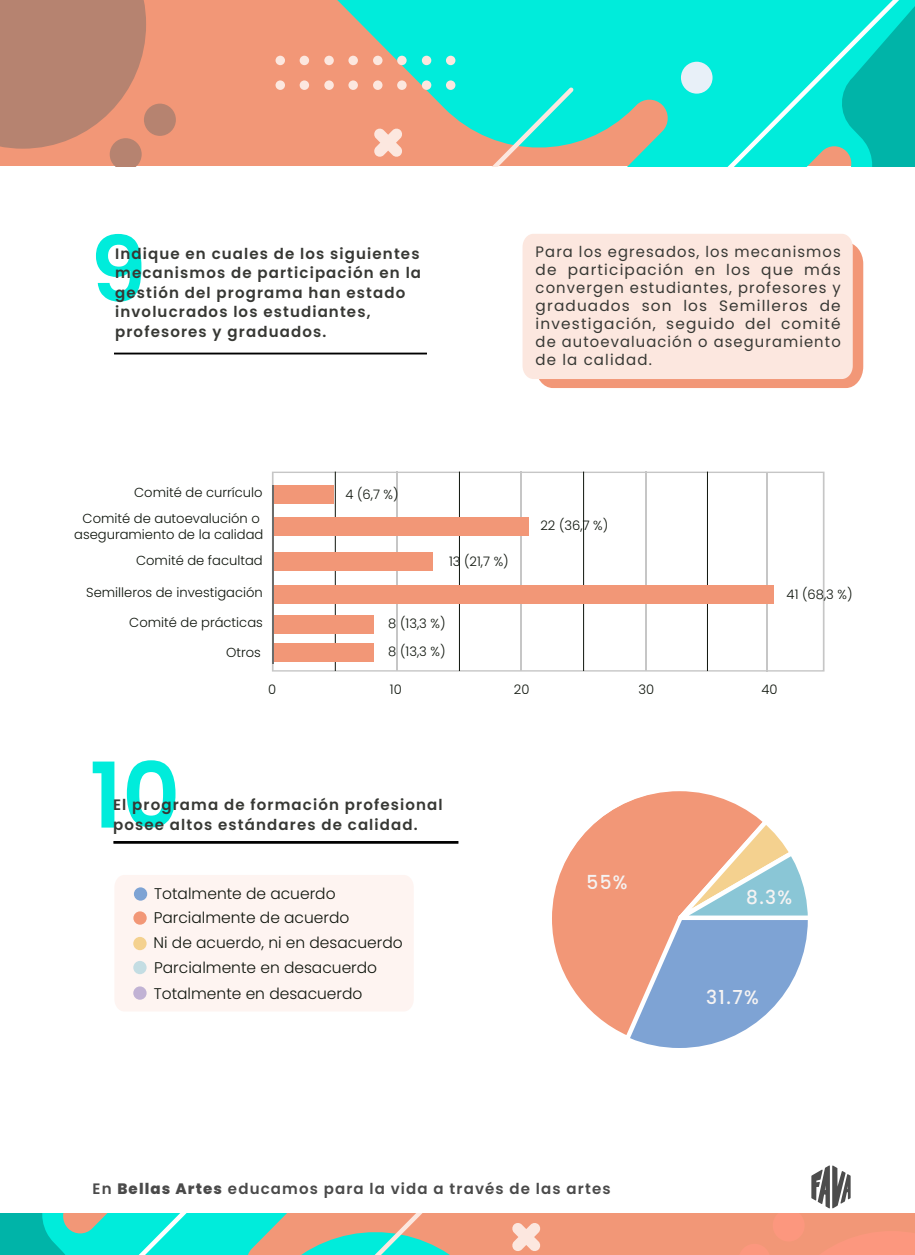
<style>
.page{position:relative;width:915px;height:1255px;background:#fff}
.page>*{position:absolute;margin:0;border:0;box-sizing:border-box;transform-origin:0 0}
.t1{font:600 90.6px "Poppins";color:#00ecdb}
.t2{font:500 19.2px "Poppins";color:#f5f3f3;scale:.96 1}
.t3{font:300 15.45px/24px "Poppins";color:#0e140c}
.t4{font:600 15.15px/19.5px "Poppins";letter-spacing:.075em;color:#373834}
.t5{font:15.15px/18px "Poppins";letter-spacing:.075em;color:#373834;text-align:justify}
.t6{font:600 15.15px "Poppins";letter-spacing:.075em;color:#4a4a4a}
.t7{font:300 13.05px/15.8px "Poppins";color:#0e140c;text-align:center}
.s1{font-weight:800}
</style>
<div class="page">
<div style="left:539px;top:243px;width:323px;height:145px;background:#f29777"></div>
<div style="left:522px;top:234px;width:330px;height:145px;background:#fce7df"></div>
<div style="left:0;top:1213px;width:914px;height:41px;background:#f29777"></div>
<svg style="left:0;top:1213px;width:541px;height:41px"></svg>
<svg style="left:811px;top:1165px;width:40px;height:44px"></svg>
<div style="left:0;top:0;width:914px;height:166px;background:#f29777"></div>
<svg style="left:326px;top:0;width:344px;height:166px;fill:#00ecdb"></svg>
<svg style="left:0;top:0;width:146px;height:166px"></svg>
<div style="left:144px;top:104px;width:32px;height:32px;background:#b68370;border-radius:50%"></div>
<svg style="left:306px;top:83px;width:271px;height:83px"></svg>
<svg style="left:670px;top:0;width:244px;height:166px;background:#0ee1d1"></svg>
<div style="left:324px;top:56px;width:10px;height:9px;background:#fce7df;border-radius:50%"></div>
<div style="left:324px;top:80px;width:10px;height:10px;background:#fce7df;border-radius:50%"></div>
<div style="left:348px;top:56px;width:10px;height:9px;background:#fce7df;border-radius:50%"></div>
<div style="left:348px;top:80px;width:10px;height:10px;background:#fce7df;border-radius:50%"></div>
<div style="left:275px;top:56px;width:10px;height:9px;background:#fce7df;border-radius:50%"></div>
<div style="left:275px;top:80px;width:10px;height:10px;background:#fce7df;border-radius:50%"></div>
<div style="left:299px;top:56px;width:10px;height:9px;background:#fce7df;border-radius:50%"></div>
<div style="left:299px;top:80px;width:10px;height:10px;background:#fce7df;border-radius:50%"></div>
<div style="left:421px;top:56px;width:10px;height:9px;background:#fce7df;border-radius:50%"></div>
<div style="left:421px;top:80px;width:10px;height:10px;background:#fce7df;border-radius:50%"></div>
<div style="left:446px;top:56px;width:9px;height:9px;background:#fce7df;border-radius:50%"></div>
<div style="left:446px;top:80px;width:9px;height:10px;background:#fce7df;border-radius:50%"></div>
<div style="left:373px;top:56px;width:9px;height:9px;background:#fce7df;border-radius:50%"></div>
<div style="left:373px;top:80px;width:9px;height:10px;background:#fce7df;border-radius:50%"></div>
<div style="left:397px;top:56px;width:9px;height:9px;background:#fce7df;border-radius:50%"></div>
<div style="left:397px;top:80px;width:9px;height:10px;background:#fce7df;border-radius:50%"></div>
<div style="left:115px;top:875px;width:298px;height:136px;background:#fef4f1"></div>
<div style="left:134px;top:887px;width:13px;height:13px;background:#7ea3d4;border-radius:50%"></div>
<div style="left:133px;top:936px;width:13px;height:14px;background:#f4d18f;border-radius:50%"></div>
<svg style="left:133px;top:960px;width:13px;height:14px"></svg>
<div style="left:133px;top:986px;width:13px;height:13px;background:#c1b2d4;border-radius:50%"></div>
<div style="left:133px;top:911px;width:14px;height:13px;background:#f29777;border-radius:50%"></div>
<hr style="left:113px;top:841px;width:345px;height:2px;background:#000">
<div style="left:114px;top:352px;width:313px;height:2px;background:#000;border:1px solid #000"></div>
<svg style="left:552px;top:791px;width:256px;height:257px"></svg>
<svg style="left:272px;top:471px;width:552px;height:200px"></svg>
<div style="left:272px;top:485px;width:61px;height:18px;background:#f29777"></div>
<div style="left:272px;top:517px;width:256px;height:18px;background:#f29777"></div>
<div style="left:272px;top:552px;width:160px;height:19px;background:#f29777"></div>
<div style="left:272px;top:585px;width:501px;height:18px;background:#f29777"></div>
<div style="left:273px;top:643px;width:101px;height:18px;background:#f29777"></div>
<div style="left:273px;top:615px;width:101px;height:18px;background:#f29777"></div>
<hr style="left:272px;top:485px;width:1px;height:178px;background:#6b6c6b">
<h1 class="t1" style="left:90px;top:217px;width:58px">9</h1>
<p class="t4" style="left:115px;top:244px;width:307px">Indique en cuales de los siguientes mecanismos de participación en la gestión del programa han estado involucrados los estudiantes, profesores y graduados.</p>
<p class="t5" style="left:535px;top:243px;width:306px">Para los egresados, los mecanismos de participación en los que más convergen estudiantes, profesores y graduados son los Semilleros de investigación, seguido del comité de autoevaluación o aseguramiento de la calidad.</p>
<p class="t7" style="left:134px;top:484px;width:130px">Comité de currículo</p>
<p class="t7" style="left:74px;top:511px;width:191px">Comité de autoevalución o aseguramiento de la calidad</p>
<p class="t7" style="left:136px;top:553px;width:128px">Comité de facultad</p>
<p class="t7" style="left:86px;top:584px;width:178px">Semilleros de investigación</p>
<p class="t7" style="left:129px;top:614px;width:135px">Comité de prácticas</p>
<p class="t7" style="left:226px;top:644px;width:36px">Otros</p>
<p class="t7" style="left:345px;top:487px;width:55px">4 (6,7 %)</p>
<p class="t7" style="left:449px;top:553px;width:61px">13 (21,7 %)</p>
<p class="t7" style="left:388px;top:615px;width:59px">8 (13,3 %)</p>
<p class="t7" style="left:388px;top:644px;width:59px">8 (13,3 %)</p>
<p class="t7" style="left:540px;top:518px;width:69px">22 (36,7 %)</p>
<p class="t7" style="left:786px;top:587px;width:67px">41 (68,3 %)</p>
<p class="t7" style="left:268px;top:681px;width:10px">0</p>
<p class="t7" style="left:390px;top:681px;width:13px">10</p>
<p class="t7" style="left:513px;top:681px;width:17px">20</p>
<p class="t7" style="left:638px;top:681px;width:17px">30</p>
<p class="t7" style="left:761px;top:681px;width:18px">40</p>
<h1 class="t1" style="left:89px;top:743px;width:92px">10</h1>
<p class="t4" style="left:113px;top:795px;width:331px">El programa de formación profesional posee altos estándares de calidad.</p>
<p class="t3" style="left:154px;top:881px;width:197px">Totalmente de acuerdo<br>Parcialmente de acuerdo</p>
<p class="t3" style="left:154px;top:955px;width:225px;line-height:25.5px">Parcialmente en desacuerdo<br>Totalmente en desacuerdo</p>
<p class="t3" style="left:153px;top:931px;width:250px">Ni de acuerdo, ni en desacuerdo</p>
<p class="t2" style="left:586px;top:871px;width:44px">55%</p>
<p class="t6" style="left:92px;top:1179px;width:519px">En <span class="s1">Bellas Artes</span> educamos para la vida a través de las artes</p>
<p class="t2" style="left:746px;top:886px;width:50px">8.3%</p>
<p class="t2" style="left:706px;top:986px;width:56px">31.7%</p>
</div>
